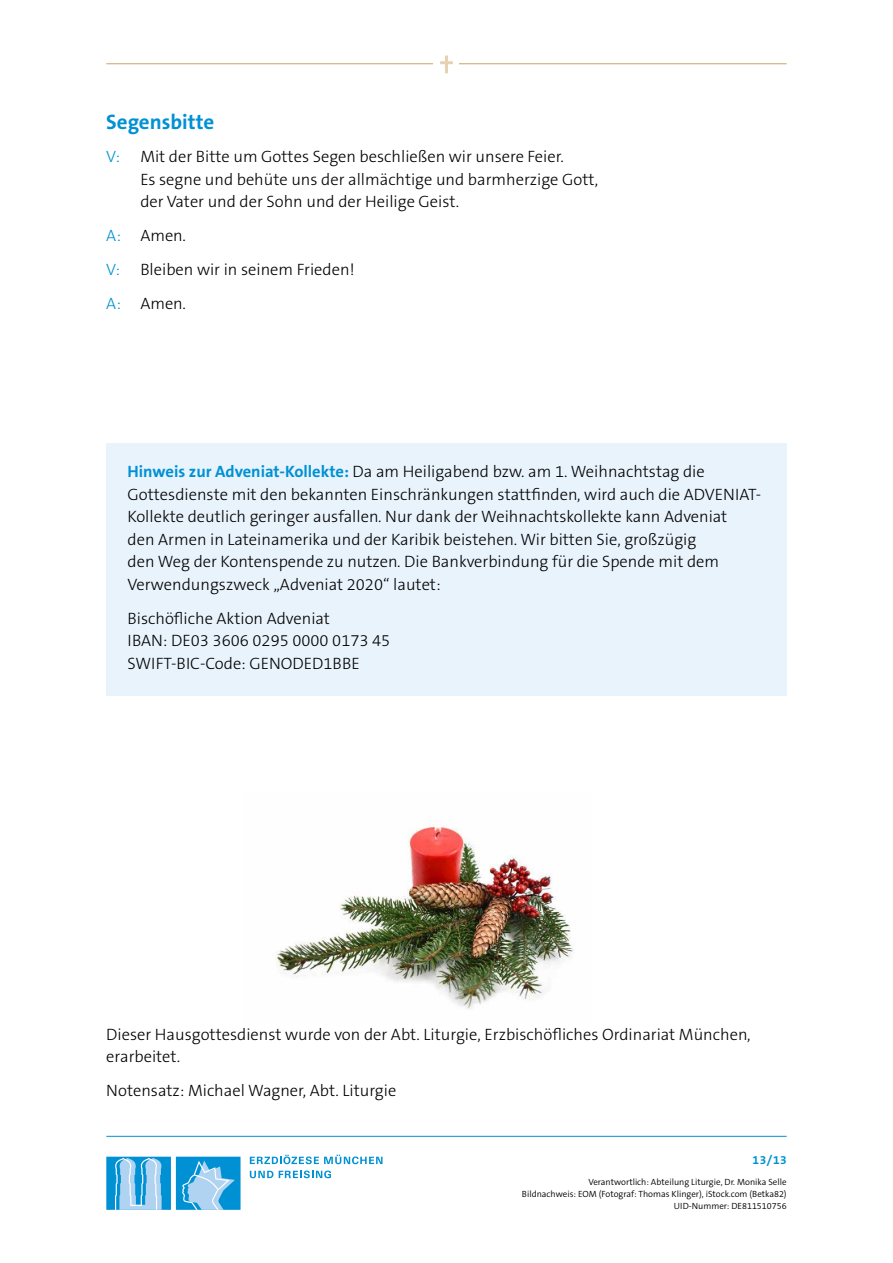
<style>
.page{position:relative;width:893px;height:1263px;background:#fff}
.page>*{position:absolute;margin:0;border:0;box-sizing:border-box;transform-origin:0 0}
.t1{font:700 21px "The Sans B W7";color:#0091d4}
.t2{font:300 16.5px/22.5px "The Sans B W3";color:#000}
.t3{font:700 12px "The Sans B W7";color:#0091d4}
.t4{font:300 9px/12px "The Sans B W4";color:#000;text-align:right}
.s1{color:#0091d4}
.s2{font-family:"The Sans B W7";font-weight:700;color:#0091d4}
</style>
<div class="page">
<hr style="left:106px;top:63px;width:681px;height:1px;background:#caa55e">
<hr style="left:106px;top:1136px;width:681px;height:1px;background:#0091d4">
<svg style="left:250px;top:1155px;width:132px;height:9px"></svg>
<svg style="left:250px;top:1171px;width:23px;height:7px"></svg>
<svg style="left:279px;top:1170px;width:52px;height:8px"></svg>
<div style="left:106px;top:1157px;width:65px;height:53px;background:#0091d4"></div>
<svg style="left:115px;top:1158px;width:47px;height:52px"></svg>
<div style="left:176px;top:1157px;width:65px;height:53px;background:#0091d4"></div>
<svg style="left:182px;top:1160px;width:53px;height:50px"></svg>
<div style="left:433px;top:47px;width:26px;height:40px;background:#fff"></div>
<svg style="left:440px;top:61px;width:13px;height:3px"></svg>
<hr style="left:445px;top:55px;width:3px;height:18px;background:#e6d2b1">
<img style="left:276px;top:824px;width:297px;height:186px">
<div style="left:106px;top:444px;width:681px;height:252px;background:#e9f3fc"></div>
<p class="t1" style="left:106px;top:108px;width:110px">Segensbitte</p>
<p class="t2" style="left:140px;top:146px;width:459px;text-indent:-34px"><span class="s1">V:</span> Mit der Bitte um Gottes Segen beschließen wir unsere Feier.<br>Es segne und behüte uns der allmächtige und barmherzige Gott, der Vater und der Sohn und der Heilige Geist.</p>
<p class="t2" style="left:106px;top:219px;width:250px;line-height:33.8px"><span class="s1">A:</span> Amen.<br><span class="s1">V:</span> Bleiben wir in seinem Frieden!<br><span class="s1">A:</span> Amen.</p>
<p class="t2" style="left:128px;top:461px;width:635px"><span class="s2">Hinweis zur Adveniat-Kollekte:</span> Da am Heiligabend bzw. am 1. Weihnachtstag die Gottesdienste mit den bekannten Einschränkungen stattfinden, wird auch die ADVENIAT-Kollekte deutlich geringer ausfallen. Nur dank der Weihnachtskollekte kann Adveniat<br>den Armen in Lateinamerika und der Karibik beistehen. Wir bitten Sie, großzügig<br>den Weg der Kontenspende zu nutzen. Die Bankverbindung für die Spende mit dem Verwendungszweck „Adveniat 2020“ lautet:</p>
<p class="t2" style="left:128px;top:607px;width:264px">Bischöfliche Aktion Adveniat<br>IBAN: DE03 3606 0295 0000 0173 45<br>SWIFT-BIC-Code: GENODED1BBE</p>
<p class="t2" style="left:106px;top:1023px;width:646px">Dieser Hausgottesdienst wurde von der Abt. Liturgie, Erzbischöfliches Ordinariat München, erarbeitet.</p>
<p class="t2" style="left:106px;top:1079px;width:291px">Notensatz: Michael Wagner, Abt. Liturgie</p>
<p class="t3" style="left:752px;top:1152px;width:36px">13/13</p>
<p class="t4" style="left:522px;top:1176px;width:266px">Verantwortlich: Abteilung Liturgie, Dr. Monika Selle<br>Bildnachweis: EOM (Fotograf: Thomas Klinger), iStock.com (Betka82)<br>UID-Nummer: DE811510756</p>
</div>
